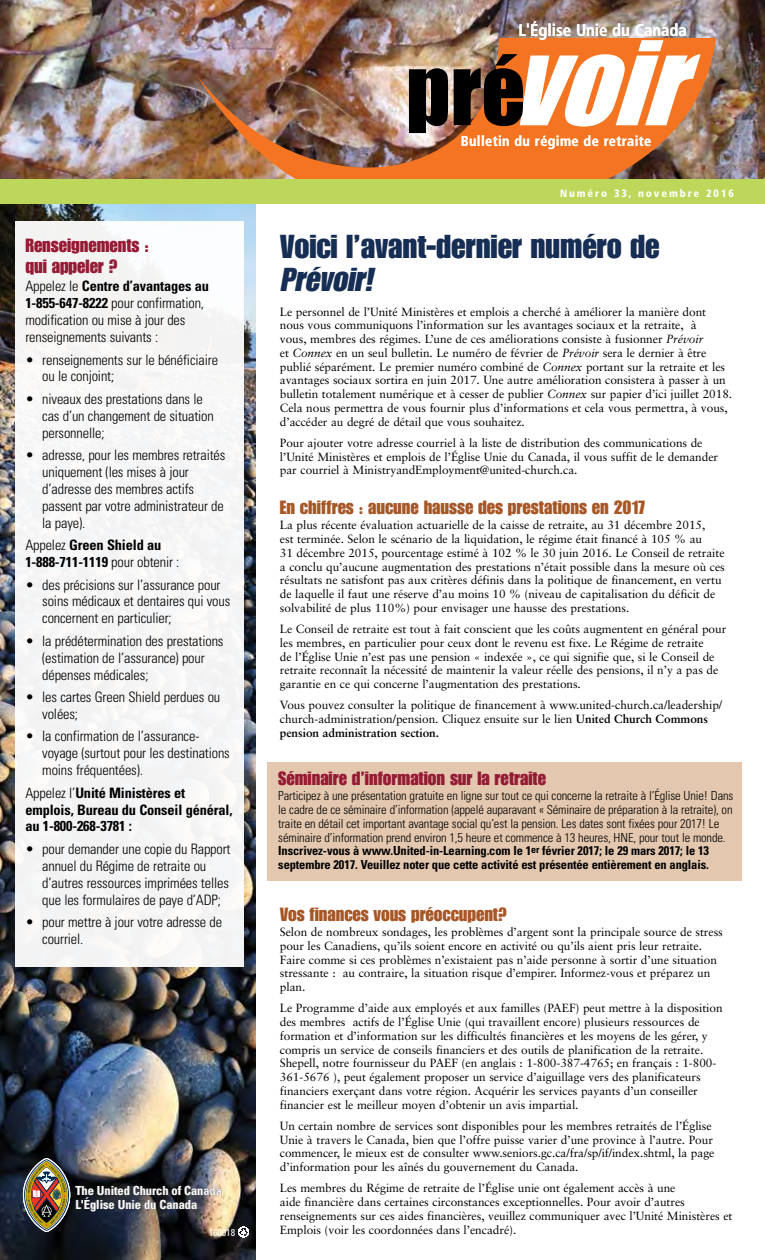
<style>
.page{position:relative;width:765px;height:1260px;background:#fff}
.page>*{position:absolute;margin:0;border:0;box-sizing:border-box;transform-origin:0 0}
.H1_-_blue{font:32.5px/32.5px "Impact T";letter-spacing:-.005em;color:#162d54}
.H2-Brown{font:18.75px "Impact T";letter-spacing:-.005em;color:#a75625}
.H2-Brown-2{font:18.75px/20.6px "Impact T";letter-spacing:-.005em;color:#951a34}
.SubBody_Bold{font:700 condensed 16.88px "Frutiger";letter-spacing:-.005em;color:#fff}
.Side_bar_Left_text{font:300 condensed 14.38px/16.9px "Univers";letter-spacing:-.01em;color:#000}
.Side_bar_Left_text-2{font:700 condensed 14.38px/16.9px "Univers";letter-spacing:-.01em;color:#000}
.t1{font:700 condensed 14.38px "Frutiger";letter-spacing:.025em;color:#fff}
.Side_bar_Ltext__no_i{font:300 condensed 12.5px/13.8px "Univers";letter-spacing:-.01em;color:#000}
.SubBody_Bold-2{font:700 condensed 12.5px "Univers";letter-spacing:-.005em;color:#fff}
.Body_text_-_para_FR{font:11.88px/13.8px "Sabon";letter-spacing:-.005em;color:#000}
.t2{font:900 condensed 10.62px "Frutiger";letter-spacing:.18em;color:#fff}
.SubBody_Bold-3{font:condensed 10px "Univers";letter-spacing:-.005em;color:#fff}
.s1{font-weight:700}
.s2{font-weight:300}
.s3{font-style:italic}
</style>
<div class="page">
<img style="left:0;top:204px;width:255px;height:1056px">
<img style="left:0;top:0;width:765px;height:179px">
<svg style="left:238px;top:1227px;width:11px;height:11px"></svg>
<img style="left:197px;top:38px;width:519px;height:141px">
<svg style="left:409px;top:68px;width:39px;height:65px;background:#282220"></svg>
<svg style="left:454px;top:40px;width:247px;height:87px"></svg>
<div style="left:0;top:179px;width:765px;height:25px;background:#bdd75a"></div>
<div style="left:16px;top:221px;width:228px;height:746px;background:#f5f5f6"></div>
<img style="left:23px;top:1158px;width:47px;height:74px">
<div style="left:268px;top:763px;width:474px;height:118px;background:#e3c7ae"></div>
<p class="H2-Brown-2" style="left:25px;top:235px;width:125px">Renseignements : qui appeler ?</p>
<p class="Side_bar_Left_text" style="left:25px;top:278px;width:185px">Appelez le <span class="s1">Centre d’avantages au<br>1-855-647-8222</span> pour confirmation, modification ou mise à jour des renseignements suivants :</p>
<p class="Side_bar_Left_text" style="left:42px;top:351px;width:177px;text-indent:-17px">• renseignements sur le bénéficiaire ou le conjoint;</p>
<p class="Side_bar_Left_text" style="left:42px;top:390px;width:173px;text-indent:-17px">• niveaux des prestations dans le cas d’un changement de situation personnelle;</p>
<p class="Side_bar_Left_text" style="left:42px;top:446px;width:185px;text-indent:-17px">• adresse, pour les membres retraités uniquement (les mises à jour d’adresse des membres actifs passent par votre administrateur de la paye).</p>
<p class="Side_bar_Left_text-2" style="left:25px;top:536px;width:156px"><span class="s2">Appelez</span> Green Shield au<br>1-888-711-1119 <span class="s2">pour obtenir :</span></p>
<p class="Side_bar_Left_text" style="left:42px;top:576px;width:190px;text-indent:-17px">• des précisions sur l’assurance pour soins médicaux et dentaires qui vous concernent en particulier;</p>
<p class="Side_bar_Left_text" style="left:42px;top:632px;width:183px;text-indent:-17px">• la prédétermination des prestations (estimation de l’assurance) pour dépenses médicales;</p>
<p class="Side_bar_Left_text" style="left:42px;top:688px;width:180px;text-indent:-17px">• les cartes Green Shield perdues ou volées;</p>
<p class="Side_bar_Left_text" style="left:42px;top:728px;width:189px;text-indent:-17px">• la confirmation de l’assurance&shy;voyage (surtout pour les destinations moins fréquentées).</p>
<p class="Side_bar_Left_text-2" style="left:25px;top:784px;width:209px"><span class="s2">Appelez l’</span>Unité Ministères et emplois, Bureau du Conseil général, au 1-800-268-3781 :</p>
<p class="Side_bar_Left_text" style="left:42px;top:840px;width:190px;text-indent:-17px">• pour demander une copie du Rapport annuel du Régime de retraite ou d’autres ressources imprimées telles que les formulaires de paye d’ADP;</p>
<p class="Side_bar_Left_text" style="left:42px;top:913px;width:181px;text-indent:-17px">• pour mettre à jour votre adresse de courriel.</p>
<p class="SubBody_Bold-2" style="left:75px;top:1183px;width:148px">The United Church of Canada</p>
<p class="SubBody_Bold-2" style="left:75px;top:1197px;width:124px">L'Église Unie du Canada</p>
<p class="SubBody_Bold-3" style="left:209px;top:1226px;width:28px">160018</p>
<p class="SubBody_Bold" style="left:518px;top:20px;width:170px">L'Église Unie du Canada</p>
<p class="t1" style="left:461px;top:133px;width:192px">Bulletin du régime de retraite</p>
<p class="t2" style="left:560px;top:187px;width:176px">Numéro 33, novembre 2016</p>
<p class="H1_-_blue" style="left:280px;top:230px;width:381px">Voici l’avant-dernier numéro de<br><span class="s3">Prévoir!</span></p>
<p class="Body_text_-_para_FR" style="left:280px;top:304px;width:454px">Le personnel de l’Unité Ministères et emplois a cherché à améliorer la manière dont nous vous communiquons l’information sur les avantages sociaux et la retraite, à<br>vous, membres des régimes. L’une de ces améliorations consiste à fusionner <span class="s3">Prévoir<br></span>et <span class="s3">Connex</span> en un seul bulletin. Le numéro de février de <span class="s3">Prévoir</span> sera le dernier à être publié séparément. Le premier numéro combiné de <span class="s3">Connex</span> portant sur la retraite et les avantages sociaux sortira en juin 2017. Une autre amélioration consistera à passer à un bulletin totalement numérique et à cesser de publier <span class="s3">Connex</span> sur papier d’ici juillet 2018.<br>Cela nous permettra de vous fournir plus d’informations et cela vous permettra, à vous, d’accéder au degré de détail que vous souhaitez.</p>
<p class="Body_text_-_para_FR" style="left:280px;top:436px;width:440px">Pour ajouter votre adresse courriel à la liste de distribution des communications de l’Unité Ministères et emplois de l’Église Unie du Canada, il vous suffit de le demander par courriel à MinistryandEmployment@united-church.ca.</p>
<p class="H2-Brown" style="left:280px;top:496px;width:367px">En chiffres : aucune hausse des prestations en 2017</p>
<p class="Body_text_-_para_FR" style="left:280px;top:518px;width:446px">La plus récente évaluation actuarielle de la caisse de retraite, au 31 décembre 2015,<br>est terminée. Selon le scénario de la liquidation, le régime était financé à 105 % au<br>31 décembre 2015, pourcentage estimé à 102 % le 30 juin 2016. Le Conseil de retraite a conclu qu’aucune augmentation des prestations n’était possible dans la mesure où ces résultats ne satisfont pas aux critères définis dans la politique de financement, en vertu de laquelle il faut une réserve d’au moins 10 % (niveau de capitalisation du déficit de solvabilité de plus 110%) pour envisager une hausse des prestations.</p>
<p class="Body_text_-_para_FR" style="left:280px;top:622px;width:448px">Le Conseil de retraite est tout à fait conscient que les coûts augmentent en général pour les membres, en particulier pour ceux dont le revenu est fixe. Le Régime de retraite<br>de l’Église Unie n’est pas une pension « indexée », ce qui signifie que, si le Conseil de retraite reconnaît la nécessité de maintenir la valeur réelle des pensions, il n’y a pas de garantie en ce qui concerne l’augmentation des prestations.</p>
<p class="Body_text_-_para_FR" style="left:280px;top:698px;width:444px">Vous pouvez consulter la politique de financement à www.united-church.ca/leadership/ church-administration/pension. Cliquez ensuite sur le lien <span class="s1">United Church Commons pension administration section.</span></p>
<p class="H2-Brown-2" style="left:278px;top:768px;width:269px">Séminaire d’information sur la retraite</p>
<p class="Side_bar_Ltext__no_i" style="left:278px;top:789px;width:457px">Participez à une présentation gratuite en ligne sur tout ce qui concerne la retraite à l’Église Unie! Dans le cadre de ce séminaire d’information (appelé auparavant « Séminaire de préparation à la retraite), on traite en détail cet important avantage social qu’est la pension. Les dates sont fixées pour 2017! Le séminaire d’information prend environ 1,5 heure et commence à 13 heures, HNE, pour tout le monde.<br><span class="s1">Inscrivez-vous à www.United-in-Learning.com le 1</span><sup>er</sup> <span class="s1">février 2017; le 29 mars 2017; le 13 septembre 2017. Veuillez noter que cette activité est présentée entièrement en anglais.</span></p>
<p class="H2-Brown" style="left:280px;top:903px;width:229px">Vos finances vous préoccupent?</p>
<p class="Body_text_-_para_FR" style="left:280px;top:925px;width:445px">Selon de nombreux sondages, les problèmes d’argent sont la principale source de stress pour les Canadiens, qu’ils soient encore en activité ou qu’ils aient pris leur retraite.<br>Faire comme si ces problèmes n’existaient pas n’aide personne à sortir d’une situation stressante : au contraire, la situation risque d’empirer. Informez-vous et préparez un plan.</p>
<p class="Body_text_-_para_FR" style="left:280px;top:1001px;width:444px">Le Programme d’aide aux employés et aux familles (PAEF) peut mettre à la disposition des membres actifs de l’Église Unie (qui travaillent encore) plusieurs ressources de formation et d’information sur les difficultés financières et les moyens de les gérer, y compris un service de conseils financiers et des outils de planification de la retraite.<br>Shepell, notre fournisseur du PAEF (en anglais : 1-800-387-4765; en français : 1-800- 361-5676 ), peut également proposer un service d’aiguillage vers des planificateurs financiers exerçant dans votre région. Acquérir les services payants d’un conseiller financier est le meilleur moyen d’obtenir un avis impartial.</p>
<p class="Body_text_-_para_FR" style="left:280px;top:1119px;width:436px">Un certain nombre de services sont disponibles pour les membres retraités de l’Église Unie à travers le Canada, bien que l’offre puisse varier d’une province à l’autre. Pour commencer, le mieux est de consulter www.seniors.gc.ca/fra/sp/if/index.shtml, la page d’information pour les aînés du gouvernement du Canada.</p>
<p class="Body_text_-_para_FR" style="left:280px;top:1181px;width:454px">Les membres du Régime de retraite de l’Église unie ont également accès à une<br>aide financière dans certaines circonstances exceptionnelles. Pour avoir d’autres renseignements sur ces aides financières, veuillez communiquer avec l’Unité Ministères et Emplois (voir les coordonnées dans l’encadré).</p>
</div>
